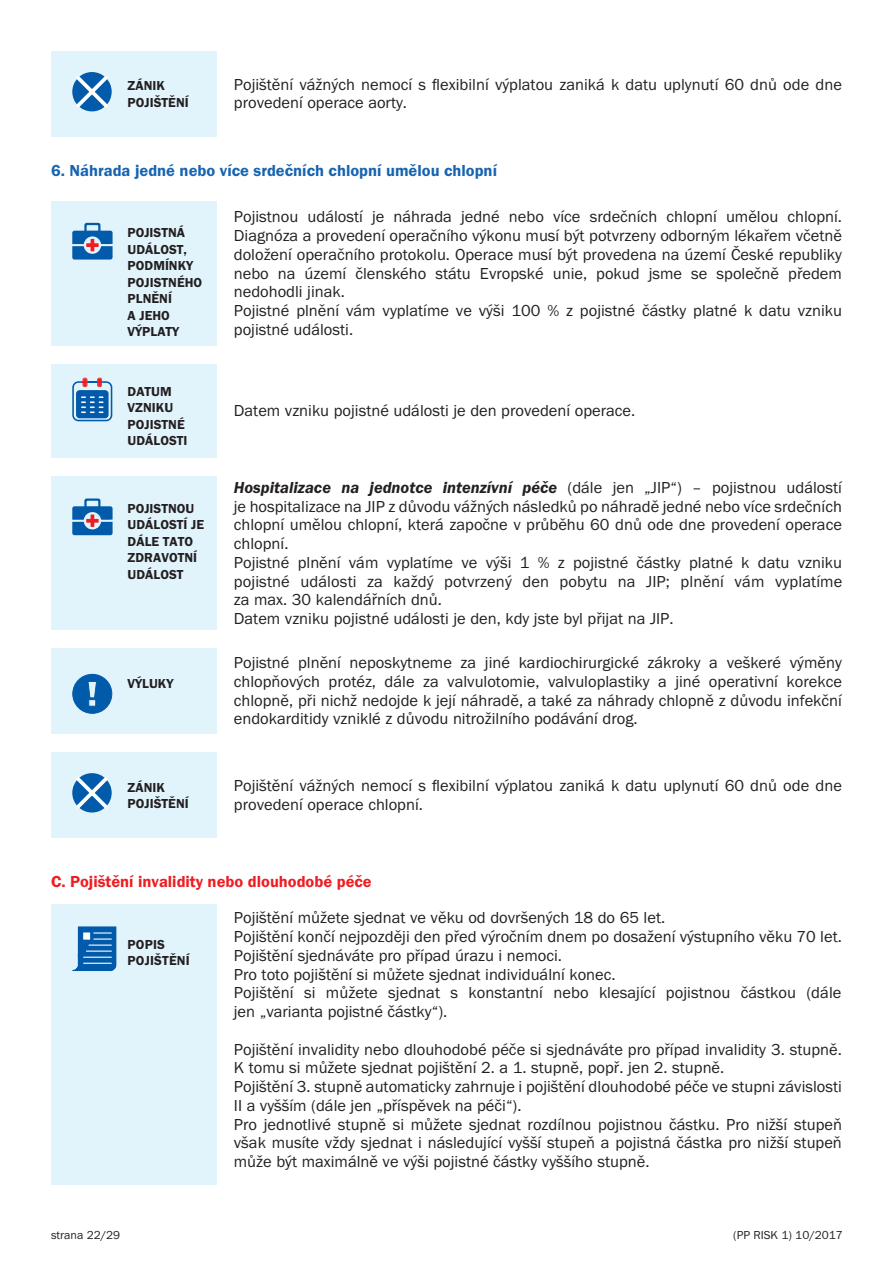
<style>
.page{position:relative;width:893px;height:1263px;background:#fff}
.page>*{position:absolute;margin:0;border:0;box-sizing:border-box;transform-origin:0 0}
.t1{font:16.5px/18.8px "Franklin Got Itc TOT Boo";color:#231f20}
.t2{font:16.5px "Franklin Got Itc TOT Dem Ita";color:#231f20}
.t3{font:16.5px "Franklin Got Itc TOT Dem";color:#1764b1}
.t4{font:16.5px "Franklin Got Itc TOT Dem";color:#ee1d23}
.t5{font:13.5px/16.5px "Franklin Got Itc TOT Dem";letter-spacing:.005em;color:#231f20}
.t6{font:12px "Franklin Got Itc TOT Boo";color:#231f20}
.s1{font-family:"Franklin Got Itc TOT Boo"}
</style>
<div class="page">
<div style="left:51px;top:51px;width:166px;height:85px;background:#e1f4fc"></div>
<svg style="left:72px;top:72px;width:40px;height:39px"></svg>
<svg style="left:73px;top:73px;width:38px;height:38px"></svg>
<div style="left:51px;top:201px;width:166px;height:144px;background:#e1f4fc"></div>
<svg style="left:72px;top:223px;width:41px;height:37px"></svg>
<div style="left:51px;top:364px;width:166px;height:94px;background:#e1f4fc"></div>
<svg style="left:72px;top:378px;width:40px;height:43px"></svg>
<div style="left:51px;top:476px;width:166px;height:153px;background:#e1f4fc"></div>
<svg style="left:72px;top:498px;width:41px;height:37px"></svg>
<div style="left:51px;top:648px;width:166px;height:85px;background:#e1f4fc"></div>
<svg style="left:72px;top:673px;width:41px;height:41px"></svg>
<div style="left:51px;top:752px;width:166px;height:85px;background:#e1f4fc"></div>
<svg style="left:72px;top:773px;width:40px;height:39px"></svg>
<svg style="left:73px;top:774px;width:38px;height:38px"></svg>
<div style="left:51px;top:904px;width:166px;height:280px;background:#e1f4fc"></div>
<svg style="left:72px;top:926px;width:44px;height:45px;background:#367dbc"></svg>
<hr style="left:86px;top:950px;width:26px;height:2px;background:#fff">
<hr style="left:89px;top:944px;width:23px;height:2px;background:#fff">
<p class="t5" style="left:128px;top:78px;width:24px">ZÁNIK<br>POJIŠT</p>
<p class="t5" style="left:168px;top:94px;width:22px">ĚNÍ</p>
<p class="t1" style="left:234px;top:75px;width:610px">Pojištění vážných nemocí s flexibilní výplatou zaniká k datu uplynutí 60 dnů ode dne provedení operace aorty.</p>
<p class="t3" style="left:51px;top:161px;width:448px">6. NÁHRADA JEDNÉ NEBO VÍCE SRDEČNÍCH CHLOPNÍ UMĚLOU CHLOPNÍ</p>
<p class="t5" style="left:128px;top:224px;width:25px">POJISTNÁ<br>UDÁL</p>
<p class="t5" style="left:128px;top:241px;width:67px;text-indent:33px">OST,<br>PODM ÍNKY<br>POJISTN</p>
<p class="t5" style="left:177px;top:274px;width:27px">ÉHO</p>
<p class="t5" style="left:128px;top:290px;width:53px">PLNĚNÍ<br>A JEHO<br>VÝPLATY</p>
<p class="t5" style="left:128px;top:383px;width:27px">DATUM<br>VZNIKU<br>POJISTN</p>
<p class="t5" style="left:177px;top:416px;width:9px">É</p>
<p class="t5" style="left:128px;top:433px;width:9px">UDÁL</p>
<p class="t5" style="left:160px;top:433px;width:16px">OSTI</p>
<p class="t5" style="left:128px;top:500px;width:25px">POJISTN</p>
<p class="t5" style="left:177px;top:500px;width:17px">OU</p>
<p class="t5" style="left:128px;top:517px;width:9px">UDÁL</p>
<p class="t5" style="left:160px;top:517px;width:38px">OSTÍ JE</p>
<p class="t5" style="left:128px;top:533px;width:9px">DÁLE</p>
<p class="t5" style="left:163px;top:533px;width:32px">TATO</p>
<p class="t5" style="left:128px;top:550px;width:10px">ZDR</p>
<p class="t5" style="left:153px;top:550px;width:45px">AVOTN Í</p>
<p class="t5" style="left:128px;top:566px;width:9px">UDÁL</p>
<p class="t5" style="left:160px;top:566px;width:17px">OST</p>
<p class="t5" style="left:128px;top:676px;width:47px">VÝLUKY</p>
<p class="t5" style="left:128px;top:779px;width:24px">ZÁNIK<br>POJIŠT</p>
<p class="t5" style="left:168px;top:795px;width:22px">ĚNÍ</p>
<p class="t1" style="left:234px;top:208px;width:610px">Pojistnou událostí je náhrada jedné nebo více srdečních chlopní umělou chlopní.<br>Diagnóza a provedení operačního výkonu musí být potvrzeny odborným lékařem včetně doložení operačního protokolu. Operace musí být provedena na území České republiky nebo na území členského státu Evropské unie, pokud jsme se společně předem nedohodli jinak.<br>Pojistné plnění vám vyplatíme ve výši 100 % z pojistné částky platné k datu vzniku pojistné události.</p>
<p class="t1" style="left:234px;top:402px;width:403px">Datem vzniku pojistné události je den provedení operace.</p>
<p class="t2" style="left:234px;top:478px;width:610px">Hospitalizace na jednotce intenzívní péče <span class="s1">(dále jen „JIP“) – pojistnou událostí</span></p>
<p class="t1" style="left:234px;top:497px;width:610px">je hospitalizace na JIP z důvodu vážných následků po náhradě jedné nebo více srdečních chlopní umělou chlopní, která započne v průběhu 60 dnů ode dne provedení operace chlopní.<br>Pojistné plnění vám vyplatíme ve výši 1 % z pojistné částky platné k datu vzniku pojistné události za každý potvrzený den pobytu na JIP; plnění vám vyplatíme za max. 30 kalendářních dnů.<br>Datem vzniku pojistné události je den, kdy jste byl přijat na JIP.</p>
<p class="t1" style="left:234px;top:654px;width:610px;text-align:justify">Pojistné plnění neposkytneme za jiné kardiochirurgické zákroky a veškeré výměny chlopňových protéz, dále za valvulotomie, valvuloplastiky a jiné operativní korekce chlopně, při nichž nedojde k její náhradě, a také za náhrady chlopně z důvodu infekční endokarditidy vzniklé z důvodu nitrožilního podávání drog.</p>
<p class="t1" style="left:234px;top:776px;width:610px">Pojištění vážných nemocí s flexibilní výplatou zaniká k datu uplynutí 60 dnů ode dne provedení operace chlopní.</p>
<p class="t4" style="left:51px;top:873px;width:322px">C. POJIŠTĚNÍ INVALIDITY NEBO DLOUHODOBÉ PÉČE</p>
<p class="t5" style="left:128px;top:936px;width:25px">POPIS<br>POJIŠT</p>
<p class="t5" style="left:169px;top:952px;width:22px">ĚNÍ</p>
<p class="t1" style="left:234px;top:909px;width:609px">Pojištění můžete sjednat ve věku od dovršených 18 do 65 let.<br>Pojištění končí nejpozději den před výročním dnem po dosažení výstupního věku 70 let.<br>Pojištění sjednáváte pro případ úrazu i nemoci.<br>Pro toto pojištění si můžete sjednat individuální konec.<br>Pojištění si můžete sjednat s konstantní nebo klesající pojistnou částkou (dále jen „varianta pojistné částky“).</p>
<p class="t1" style="left:234px;top:1040px;width:610px">Pojištění invalidity nebo dlouhodobé péče si sjednáváte pro případ invalidity 3. stupně.<br>K tomu si můžete sjednat pojištění 2. a 1. stupně, popř. jen 2. stupně.<br>Pojištění 3. stupně automaticky zahrnuje i pojištění dlouhodobé péče ve stupni závislosti II a vyšším (dále jen „příspěvek na péči“).<br>Pro jednotlivé stupně si můžete sjednat rozdílnou pojistnou částku. Pro nižší stupeň však musíte vždy sjednat i následující vyšší stupeň a pojistná částka pro nižší stupeň může být maximálně ve výši pojistné částky vyššího stupně.</p>
<p class="t6" style="left:51px;top:1228px;width:71px">strana 22/29</p>
<p class="t6" style="left:733px;top:1228px;width:111px">(PP RISK 1) 10/2017</p>
</div>
